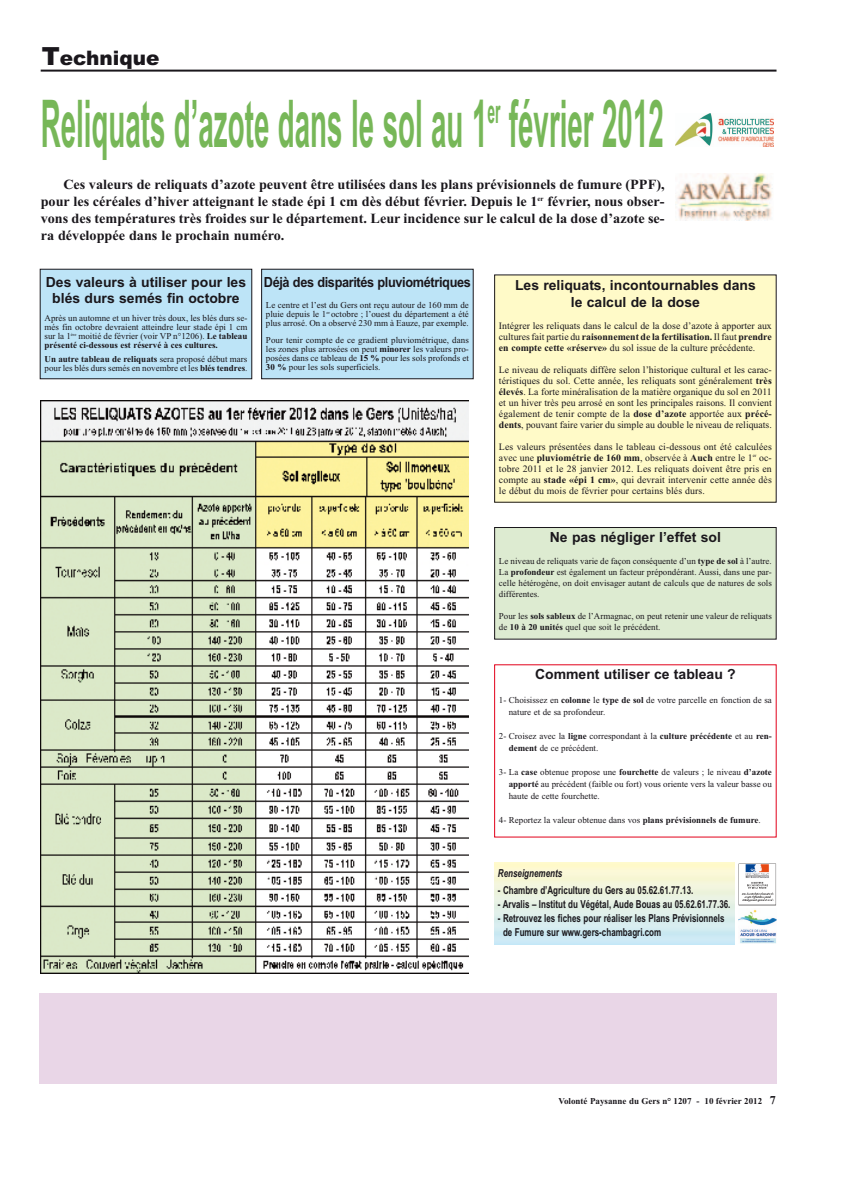
<style>
.page{position:relative;width:842px;height:1191px;background:#fff}
.page>*{position:absolute;margin:0;border:0;box-sizing:border-box;transform-origin:0 0}
.t1{font:700 65.9px "Arial";color:#77b758;scale:.42 1}
.t2{font:900 20px "Arial";color:#1a171c}
.t3{font:700 14px/17px "Times New Roman";color:#1a171c;text-align:justify}
.t4{font:700 14px/16px "Arial";color:#1a171c;text-align:center}
.t5{font:700 14px "Arial";letter-spacing:-.03em;color:#1a171c;scale:.91 1}
.t6{font:700 11px/14px "Arial";color:#1a171c;scale:.73 1}
.t7{font:italic 700 11px "Arial";color:#1a171c;scale:.73 1}
.t8{font:9.8px/11px "Times New Roman";color:#1a171c;text-align:justify}
.t9{font:9px/9px "Times New Roman";color:#1a171c;text-align:justify}
.t10{font:700 9px "Times New Roman";color:#1a171c}
.s1{font-size:25px}
.s2{font-weight:700}
.s3{font-size:12px}
</style>
<div class="page">
<hr style="left:41px;top:70px;width:736px;height:2px;background:#1a171c">
<img style="left:40px;top:401px;width:428px;height:572px">
<img style="left:675px;top:114px;width:99px;height:33px">
<img style="left:676px;top:174px;width:97px;height:47px">
<div style="left:40px;top:269px;width:212px;height:110px;background:#bde4f7"></div>
<div style="left:40px;top:269px;width:212px;height:110px;border:1px solid #1a171c"></div>
<div style="left:495px;top:275px;width:281px;height:227px;background:#fffac8"></div>
<div style="left:262px;top:269px;width:211px;height:110px;background:#bde4f7"></div>
<div style="left:261px;top:269px;width:213px;height:110px;border:1px solid #1a171c"></div>
<div style="left:495px;top:528px;width:281px;height:111px;background:#ddebd1"></div>
<div style="left:494px;top:527px;width:283px;height:113px;border:1px solid #1a171c"></div>
<hr style="left:494px;top:943px;width:241px;height:2px;background:#bee5f7">
<hr style="left:494px;top:941px;width:241px;height:2px;background:#c0e5f6">
<hr style="left:494px;top:939px;width:241px;height:2px;background:#c2e6f5">
<hr style="left:494px;top:937px;width:241px;height:2px;background:#c4e6f4">
<hr style="left:494px;top:935px;width:241px;height:2px;background:#c6e7f3">
<hr style="left:494px;top:933px;width:241px;height:2px;background:#c8e8f2">
<hr style="left:494px;top:931px;width:241px;height:2px;background:#c9e8f1">
<hr style="left:494px;top:929px;width:241px;height:2px;background:#cbe9f0">
<hr style="left:494px;top:927px;width:241px;height:2px;background:#cde9ef">
<hr style="left:494px;top:925px;width:241px;height:2px;background:#cfeaee">
<hr style="left:494px;top:923px;width:241px;height:2px;background:#d1eaed">
<hr style="left:494px;top:921px;width:241px;height:2px;background:#d3ebeb">
<hr style="left:494px;top:920px;width:241px;height:2px;background:#d4ebeb">
<hr style="left:494px;top:919px;width:241px;height:1px;background:#d5ebea">
<hr style="left:494px;top:917px;width:241px;height:2px;background:#d6ecea">
<hr style="left:494px;top:915px;width:241px;height:2px;background:#d8ece9">
<hr style="left:494px;top:913px;width:241px;height:2px;background:#daede7">
<hr style="left:494px;top:911px;width:241px;height:2px;background:#dbede6">
<hr style="left:494px;top:909px;width:241px;height:2px;background:#ddeee5">
<hr style="left:494px;top:907px;width:241px;height:2px;background:#dfefe4">
<hr style="left:494px;top:906px;width:241px;height:2px;background:#e0efe3">
<hr style="left:494px;top:904px;width:241px;height:2px;background:#e1efe3">
<hr style="left:494px;top:902px;width:241px;height:2px;background:#e3f0e1">
<hr style="left:494px;top:900px;width:241px;height:2px;background:#e4f0e0">
<hr style="left:494px;top:898px;width:241px;height:2px;background:#e6f1df">
<hr style="left:494px;top:896px;width:241px;height:2px;background:#e8f1de">
<hr style="left:494px;top:894px;width:241px;height:2px;background:#eaf2dc">
<hr style="left:494px;top:893px;width:241px;height:2px;background:#ebf2dc">
<hr style="left:494px;top:892px;width:241px;height:1px;background:#ebf2db">
<hr style="left:494px;top:890px;width:241px;height:2px;background:#ecf3da">
<hr style="left:494px;top:888px;width:241px;height:2px;background:#eef3d9">
<hr style="left:494px;top:886px;width:241px;height:2px;background:#f0f4d8">
<hr style="left:494px;top:884px;width:241px;height:2px;background:#f1f4d7">
<hr style="left:494px;top:882px;width:241px;height:2px;background:#f3f5d5">
<hr style="left:494px;top:880px;width:241px;height:2px;background:#f5f5d4">
<hr style="left:494px;top:879px;width:241px;height:2px;background:#f6f6d3">
<hr style="left:494px;top:877px;width:241px;height:2px;background:#f6f6d2">
<hr style="left:494px;top:875px;width:241px;height:2px;background:#f8f6d1">
<hr style="left:494px;top:873px;width:241px;height:2px;background:#faf7d0">
<hr style="left:494px;top:871px;width:241px;height:2px;background:#fbf8ce">
<hr style="left:494px;top:869px;width:241px;height:2px;background:#fdf8cd">
<hr style="left:494px;top:867px;width:241px;height:2px;background:#fef9cb">
<hr style="left:494px;top:866px;width:241px;height:2px;background:#fff9cb">
<hr style="left:494px;top:865px;width:241px;height:1px;background:#fff9ca">
<hr style="left:494px;top:863px;width:241px;height:2px;background:#fff9c9">
<img style="left:739px;top:864px;width:38px;height:41px">
<img style="left:738px;top:909px;width:39px;height:35px">
<div style="left:40px;top:993px;width:737px;height:91px;background:#e9d6e7"></div>
<h2 class="t2" style="left:42px;top:51px;width:119px"><span class="s1">T</span>echnique</h2>
<h1 class="t1" style="left:41px;top:100px;width:1485px">Reliquats d’azote dans le sol au 1<sup>er</sup> février 2012</h1>
<p class="t3" style="left:41px;top:177px;width:625px;text-indent:23px">Ces valeurs de reliquats d’azote peuvent être utilisées dans les plans prévisionnels de fumure (PPF), pour les céréales d’hiver atteignant le stade épi 1 cm dès début février. Depuis le 1<sup>er</sup> février, nous obser&shy;vons des températures très froides sur le département. Leur incidence sur le calcul de la dose d’azote se&shy;ra développée dans le prochain numéro.</p>
<h3 class="t4" style="left:46px;top:275px;width:202px">Des valeurs à utiliser pour les blés durs semés fin octobre</h3>
<p class="t9" style="left:45px;top:314px;width:204px">Après un automne et un hiver très doux, les blés durs se&shy;més fin octobre devraient atteindre leur stade épi 1 cm sur la 1<sup>ère</sup> moitié de février (voir VP n°1206). <span class="s2">Le tableau présenté ci-dessous est réservé à ces cultures.</span></p>
<p class="t9" style="left:45px;top:355px;width:204px"><span class="s2">Un autre tableau de reliquats</span> sera proposé début mars pour les blés durs semés en novembre et les <span class="s2">blés tendres</span>.</p>
<h3 class="t5" style="left:264px;top:277px;width:229px">Déjà des disparités pluviométriques</h3>
<p class="t9" style="left:266px;top:301px;width:204px">Le centre et l’est du Gers ont reçu autour de 160 mm de pluie depuis le 1<sup>er</sup> octobre ; l’ouest du département a été plus arrosé. On a observé 230 mm à Eauze, par exemple.</p>
<p class="t9" style="left:266px;top:336px;width:204px">Pour tenir compte de ce gradient pluviométrique, dans les zones plus arrosées on peut <span class="s2">minorer</span> les valeurs pro&shy;posées dans ce tableau de <span class="s2">15 %</span> pour les sols profonds et <span class="s2">30 %</span> pour les sols superficiels.</p>
<h3 class="t4" style="left:515px;top:278px;width:242px;line-height:17px">Les reliquats, incontournables dans le calcul de la dose</h3>
<p class="t8" style="left:499px;top:321px;width:274px">Intégrer les reliquats dans le calcul de la dose d’azote à apporter aux cultures fait partie du <span class="s2">raisonnement de la fertilisation.</span> Il faut <span class="s2">prendre en compte cette «réserve»</span> du sol issue de la culture précédente.</p>
<p class="t8" style="left:499px;top:365px;width:274px">Le niveau de reliquats diffère selon l’historique cultural et les carac&shy;téristiques du sol. Cette année, les reliquats sont généralement <span class="s2">très élevés</span>. La forte minéralisation de la matière organique du sol en 2011 et un hiver très peu arrosé en sont les principales raisons. Il convient également de tenir compte de la <span class="s2">dose d’azote</span> apportée aux <span class="s2">précé&shy;dents</span>, pouvant faire varier du simple au double le niveau de reliquats.</p>
<p class="t8" style="left:499px;top:442px;width:274px">Les valeurs présentées dans le tableau ci-dessous ont été calculées avec une <span class="s2">pluviométrie de 160 mm</span>, observée à <span class="s2">Auch</span> entre le 1<sup>er</sup> oc&shy;tobre 2011 et le 28 janvier 2012. Les reliquats doivent être pris en compte au <span class="s2">stade «épi 1 cm»</span>, qui devrait intervenir cette année dès le début du mois de février pour certains blés durs.</p>
<h3 class="t4" style="left:550px;top:531px;width:173px">Ne pas négliger l’effet sol</h3>
<p class="t9" style="left:499px;top:557px;width:274px;line-height:11px">Le niveau de reliquats varie de façon conséquente d’un <span class="s2">type de sol</span> à l’autre.<br>La <span class="s2">profondeur</span> est également un facteur prépondérant. Aussi, dans une par&shy;celle hétérogène, on doit envisager autant de calculs que de natures de sols différentes.</p>
<p class="t9" style="left:499px;top:612px;width:274px;line-height:11px">Pour les <span class="s2">sols sableux</span> de l’Armagnac, on peut retenir une valeur de reliquats de <span class="s2">10 à 20 unités</span> quel que soit le précédent.</p>
<h3 class="t4" style="left:535px;top:668px;width:202px">Comment utiliser ce tableau ?</h3>
<p class="t9" style="left:509px;top:695px;width:265px;line-height:12px;text-indent:-10px">1- Choisissez en <span class="s2">colonne</span> le <span class="s2">type de sol</span> de votre parcelle en fonction de sa nature et de sa profondeur.</p>
<p class="t9" style="left:509px;top:731px;width:265px;line-height:12px;text-indent:-10px">2- Croisez avec la <span class="s2">ligne</span> correspondant à la <span class="s2">culture précédente</span> et au <span class="s2">ren&shy;dement</span> de ce précédent.</p>
<p class="t9" style="left:509px;top:767px;width:265px;line-height:12px;text-indent:-10px">3- La <span class="s2">case</span> obtenue propose une <span class="s2">fourchette</span> de valeurs ; le niveau <span class="s2">d’azote apporté</span> au précédent (faible ou fort) vous oriente vers la valeur basse ou haute de cette fourchette.</p>
<p class="t9" style="left:499px;top:817px;width:263px">4- Reportez la valeur obtenue dans vos <span class="s2">plans prévisionnels de fumure</span>.</p>
<p class="t7" style="left:498px;top:869px;width:90px">Renseignements</p>
<p class="t6" style="left:498px;top:884px;width:269px">- Chambre d’Agriculture du Gers au 05.62.61.77.13.</p>
<p class="t6" style="left:498px;top:898px;width:320px">- Arvalis – Institut du Végétal, Aude Bouas au 05.62.61.77.36.</p>
<p class="t6" style="left:503px;top:912px;width:305px;text-indent:-5px">- Retrouvez les fiches pour réaliser les Plans Prévisionnels de Fumure sur www.gers-chambagri.com</p>
<p class="t10" style="left:558px;top:1098px;width:219px">Volonté Paysanne du Gers n° 1207 - 10 février 2012 <span class="s3">7</span></p>
</div>
